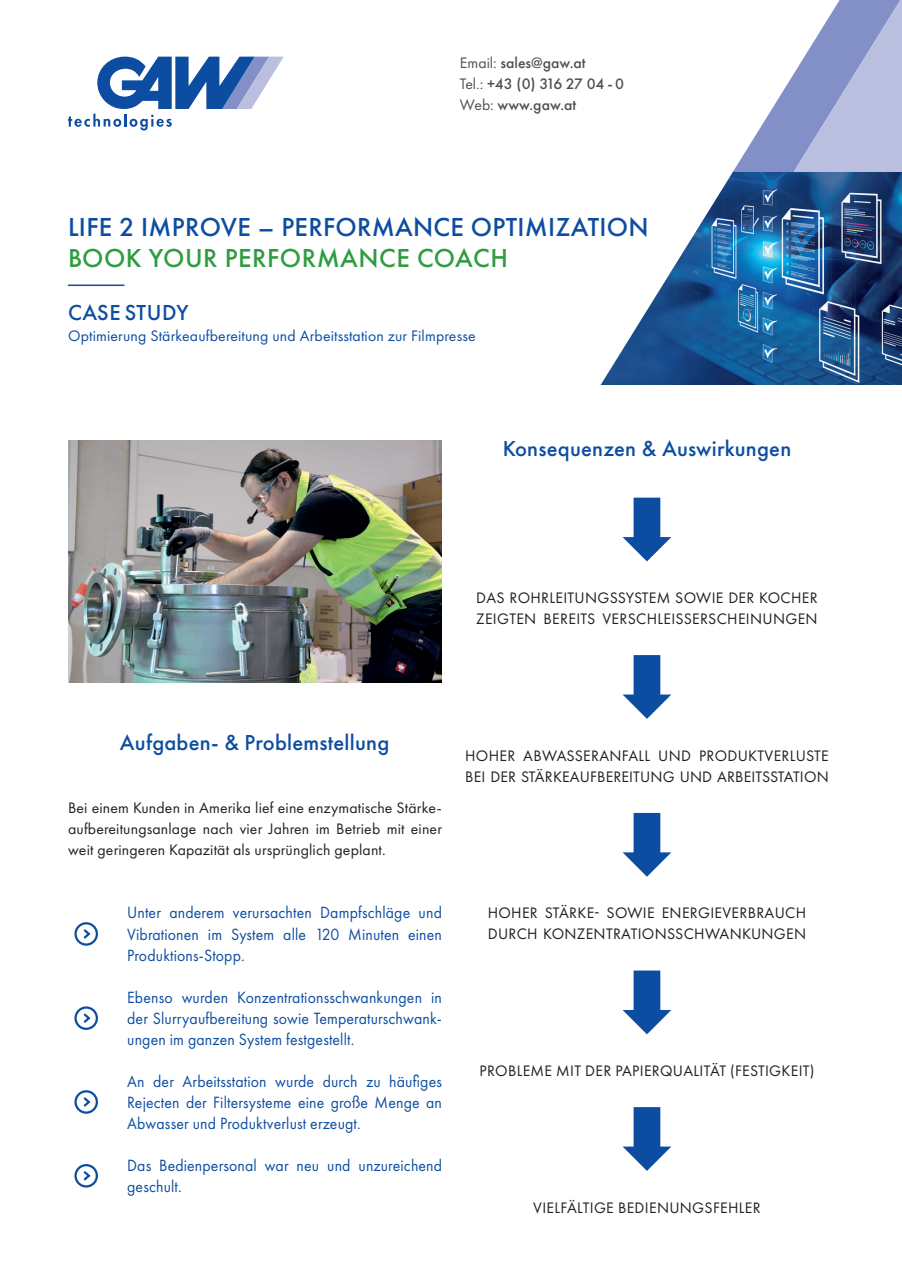
<style>
.page{position:relative;width:902px;height:1272px;background:#fff}
.page>*{position:absolute;margin:0;border:0;box-sizing:border-box;transform-origin:0 0}
.t1{font:500 27px "Futura PT";letter-spacing:.01em;color:#0d4da1}
.t2{font:500 27px "Futura PT";letter-spacing:.02em;color:#309c41}
.t3{font:500 22.5px "Futura PT";letter-spacing:.01em;color:#0d4da1}
.t4{font:16.95px/21px "Futura PT";letter-spacing:.01em;color:#0d4da1;text-align:justify;scale:.93 1}
.t5{font:15.75px/21px "Futura PT";letter-spacing:.02em;color:#231f20}
.t6{font:15.75px "Futura PT";letter-spacing:.01em;color:#0d4da1}
.t7{font:500 15.75px/21px "Futura PT";color:#4f5151}
.s1{font-weight:400}
</style>
<div class="page">
<img style="left:732px;top:172px;width:169px;height:213px">
<svg style="left:124px;top:173px;width:608px;height:212px"></svg>
<svg style="left:732px;top:0;width:169px;height:172px"></svg>
<img style="left:68px;top:440px;width:374px;height:242px">
<hr style="left:68px;top:284px;width:56px;height:2px;background:#0d4da1">
<div style="left:74px;top:922px;width:24px;height:23px;border:2px solid #0d4da1;border-radius:50%"></div>
<svg style="left:83px;top:929px;width:8px;height:10px"></svg>
<div style="left:74px;top:1006px;width:24px;height:23px;border:2px solid #0d4da1;border-radius:50%"></div>
<svg style="left:83px;top:1013px;width:8px;height:10px"></svg>
<div style="left:74px;top:1090px;width:24px;height:23px;border:2px solid #0d4da1;border-radius:50%"></div>
<svg style="left:83px;top:1097px;width:8px;height:10px"></svg>
<div style="left:74px;top:1163px;width:24px;height:24px;border:2px solid #0d4da1;border-radius:50%"></div>
<svg style="left:83px;top:1171px;width:8px;height:10px"></svg>
<svg style="left:622px;top:497px;width:49px;height:64px"></svg>
<svg style="left:622px;top:655px;width:49px;height:64px"></svg>
<svg style="left:622px;top:813px;width:49px;height:63px"></svg>
<svg style="left:622px;top:970px;width:49px;height:64px"></svg>
<svg style="left:622px;top:1107px;width:49px;height:63px"></svg>
<svg style="left:68px;top:56px;width:216px;height:74px"></svg>
<p class="t7" style="left:460px;top:52px;width:165px"><span class="s1">Email:</span> sales@gaw.at<br><span class="s1">Tel.:</span> +43 (0) 316 27 04 - 0<br><span class="s1">Web:</span> www.gaw.at</p>
<h1 class="t1" style="left:68px;top:210px;width:582px">LIFE 2 IMPROVE – PERFORMANCE OPTIMIZATION</h1>
<h1 class="t2" style="left:68px;top:242px;width:441px">BOOK YOUR PERFORMANCE COACH</h1>
<h2 class="t3" style="left:68px;top:298px;width:122px">CASE STUDY</h2>
<p class="t6" style="left:68px;top:326px;width:409px">Optimierung Stärkeaufbereitung und Arbeitsstation zur Filmpresse</p>
<h2 class="t3" style="left:502px;top:435px;width:290px">Konsequenzen &amp; Auswirkungen</h2>
<p class="t5" style="left:476px;top:587px;width:343px">DAS ROHRLEITUNGSSYSTEM SOWIE DER KOCHER<br>ZEIGTEN BEREITS VERSCHLEISSERSCHEINUNGEN</p>
<h2 class="t3" style="left:120px;top:729px;width:271px">Aufgaben- &amp; Problemstellung</h2>
<p class="t5" style="left:68px;top:797px;width:375px;text-align:justify">Bei einem Kunden in Amerika lief eine enzymatische Stärke&shy;aufbereitungsanlage nach vier Jahren im Betrieb mit einer weit geringeren Kapazität als ursprünglich geplant.</p>
<p class="t4" style="left:127px;top:902px;width:340px">Unter anderem verursachten Dampfschläge und Vibrationen im System alle 120 Minuten einen Produktions-Stopp.</p>
<p class="t4" style="left:127px;top:986px;width:340px">Ebenso wurden Konzentrationsschwankungen in der Slurryaufbereitung sowie Temperaturschwank&shy;ungen im ganzen System festgestellt.</p>
<p class="t4" style="left:127px;top:1070px;width:340px">An der Arbeitsstation wurde durch zu häufiges Rejecten der Filtersysteme eine große Menge an Abwasser und Produktverlust erzeugt.</p>
<p class="t4" style="left:127px;top:1154px;width:340px">Das Bedienpersonal war neu und unzureichend geschult.</p>
<p class="t5" style="left:465px;top:745px;width:365px">HOHER ABWASSERANFALL UND PRODUKTVERLUSTE<br>BEI DER STÄRKEAUFBEREITUNG UND ARBEITSSTATION</p>
<p class="t5" style="left:487px;top:902px;width:320px">HOHER STÄRKE- SOWIE ENERGIEVERBRAUCH<br>DURCH KONZENTRATIONSSCHWANKUNGEN</p>
<p class="t5" style="left:479px;top:1060px;width:336px">PROBLEME MIT DER PAPIERQUALITÄT (FESTIGKEIT)</p>
<p class="t5" style="left:533px;top:1196px;width:229px">VIELFÄLTIGE BEDIENUNGSFEHLER</p>
</div>
